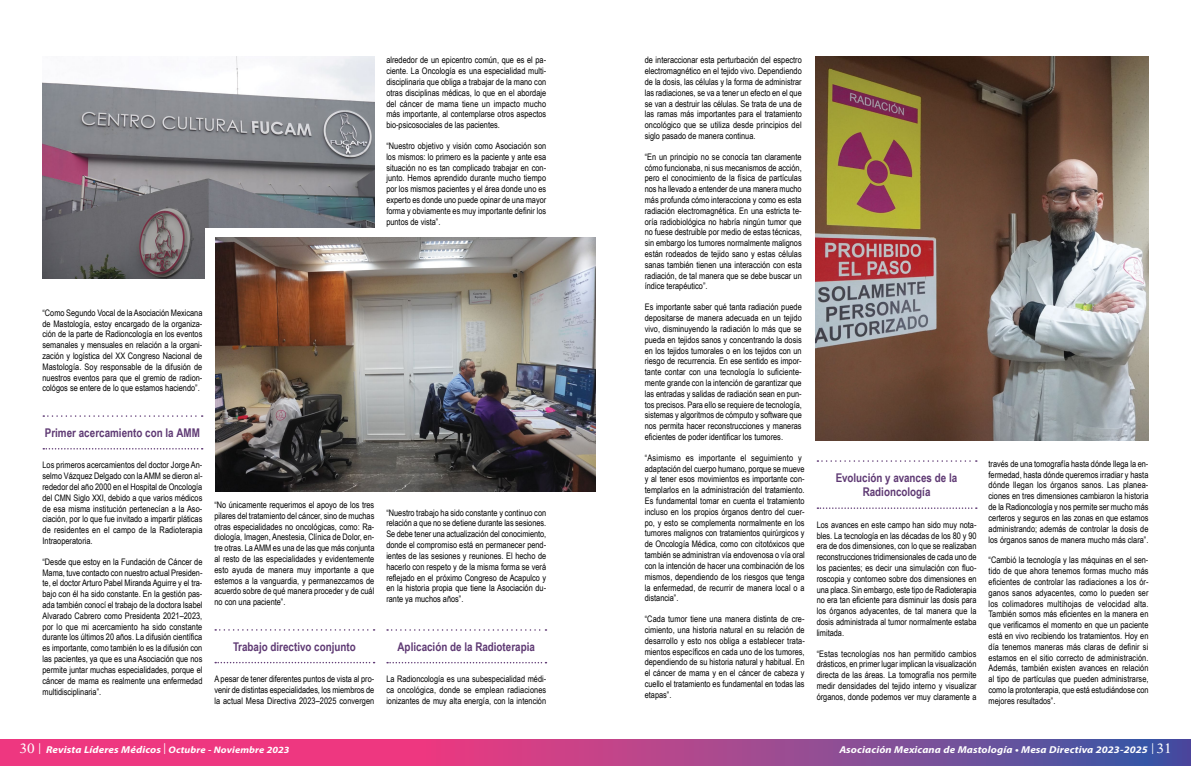
<style>
.page{position:relative;width:1191px;height:766px;background:#fff}
.page>*{position:absolute;margin:0;border:0;box-sizing:border-box;transform-origin:0 0}
.t1{font:700 12px/14.4px "Arial Narrow";color:#5f3a74;text-align:center}
.t2{font:italic 700 10px "Myriad Pro";letter-spacing:.01em;color:#fff;scale:1.1 1}
.t3{font:9px/10.8px "Arial Narrow";color:#000;text-align:justify}
.s1{font-family:"New Aster";font-weight:400;font-style:normal;font-size:13.7px}
.s2{font-family:"Interstate";font-weight:300;font-style:normal;font-stretch:condensed;font-size:11px}
.s3{font-size:9.5px}
</style>
<div class="page">
<svg style="left:43px;top:415px;width:160px;height:1px"></svg>
<svg style="left:43px;top:448px;width:160px;height:1px"></svg>
<svg style="left:215px;top:629px;width:159px;height:1px"></svg>
<svg style="left:215px;top:661px;width:159px;height:2px"></svg>
<svg style="left:387px;top:629px;width:159px;height:1px"></svg>
<svg style="left:387px;top:661px;width:159px;height:2px"></svg>
<svg style="left:817px;top:460px;width:159px;height:1px"></svg>
<svg style="left:817px;top:507px;width:159px;height:2px"></svg>
<svg style="left:0;top:739px;width:1191px;height:26px;background:#b3438c"></svg>
<img style="left:42px;top:57px;width:332px;height:221px">
<img style="left:816px;top:57px;width:332px;height:383px">
<div style="left:205px;top:228px;width:175px;height:183px;background:#fff"></div>
<img style="left:215px;top:238px;width:380px;height:253px">
<p class="t3" style="left:386px;top:54px;width:161px">alrededor de un epicentro común, que es el pa&shy;ciente. La Oncología es una especialidad multi&shy;disciplinaria que obliga a trabajar de la mano con otras disciplinas médicas, lo que en el abordaje del cáncer de mama tiene un impacto mucho más importante, al contemplarse otros aspectos bio-psicosociales de las pacientes.</p>
<p class="t3" style="left:386px;top:140px;width:161px">“Nuestro objetivo y visión como Asociación son los mismos: lo primero es la paciente y ante esa situación no es tan complicado trabajar en con&shy;junto. Hemos aprendido durante mucho tiempo por los mismos pacientes y el área donde uno es experto es donde uno puede opinar de una mayor forma y obviamente es muy importante definir los puntos de vista”.</p>
<p class="t3" style="left:43px;top:307px;width:161px">“Como Segundo Vocal de la Asociación Mexicana de Mastología, estoy encargado de la organiza&shy;ción de la parte de Radioncología en los eventos semanales y mensuales en relación a la organi&shy;zación y logística del XX Congreso Nacional de Mastología. Soy responsable de la difusión de nuestros eventos para que el gremio de radion&shy;cológos se entere de lo que estamos haciendo”.</p>
<h1 class="t1" style="left:45px;top:424px;width:157px">Primer acercamiento con la AMM</h1>
<p class="t3" style="left:43px;top:459px;width:161px">Los primeros acercamientos del doctor Jorge An&shy;selmo Vázquez Delgado con la AMM se dieron al&shy;rededor del año 2000 en el Hospital de Oncología del CMN Siglo XXI, debido a que varios médicos de esa misma institución pertenecían a la Aso&shy;ciación, por lo que fue invitado a impartir pláticas de residentes en el campo de la Radioterapia Intraoperatoria.</p>
<p class="t3" style="left:43px;top:555px;width:161px">“Desde que estoy en la Fundación de Cáncer de Mama, tuve contacto con nuestro actual Presiden&shy;te, el doctor Arturo Pabel Miranda Aguirre y el tra&shy;bajo con él ha sido constante. En la gestión pas&shy;ada también conocí el trabajo de la doctora Isabel Alvarado Cabrero como Presidenta 2021–2023, por lo que mi acercamiento ha sido constante durante los últimos 20 años. La difusión científica es importante, como también lo es la difusión con las pacientes, ya que es una Asociación que nos permite juntar muchas especialidades, porque el cáncer de mama es realmente una enfermedad multidisciplinaria”.</p>
<p class="t3" style="left:214px;top:499px;width:161px">“No únicamente requerimos el apoyo de los tres pilares del tratamiento del cáncer, sino de muchas otras especialidades no oncológicas, como: Ra&shy;diología, Imagen, Anestesia, Clínica de Dolor, en&shy;tre otras. La AMM es una de las que más conjunta al resto de las especialidades y evidentemente esto ayuda de manera muy importante a que estemos a la vanguardia, y permanezcamos de acuerdo sobre de qué manera proceder y de cuál no con una paciente”.</p>
<h1 class="t1" style="left:233px;top:638px;width:124px">Trabajo directivo conjunto</h1>
<p class="t3" style="left:214px;top:673px;width:161px">A pesar de tener diferentes puntos de vista al pro&shy;venir de distintas especialidades, los miembros de la actual Mesa Directiva 2023–2025 convergen</p>
<p class="t3" style="left:386px;top:506px;width:161px">“Nuestro trabajo ha sido constante y continuo con relación a que no se detiene durante las sesiones.<br>Se debe tener una actualización del conocimiento, donde el compromiso está en permanecer pend&shy;ientes de las sesiones y reuniones. El hecho de hacerlo con respeto y de la misma forma se verá reflejado en el próximo Congreso de Acapulco y en la historia propia que tiene la Asociación du&shy;rante ya muchos años”.</p>
<h1 class="t1" style="left:397px;top:638px;width:139px">Aplicación de la Radioterapia</h1>
<p class="t3" style="left:386px;top:673px;width:161px">La Radioncología es una subespecialidad médi&shy;ca oncológica, donde se emplean radiaciones ionizantes de muy alta energía, con la intención</p>
<p class="t3" style="left:645px;top:54px;width:159px">de interaccionar esta perturbación del espectro electromagnético en el tejido vivo. Dependiendo de la dosis, las células y la forma de administrar las radiaciones, se va a tener un efecto en el que se van a destruir las células. Se trata de una de las ramas más importantes para el tratamiento oncológico que se utiliza desde principios del siglo pasado de manera continua.</p>
<p class="t3" style="left:645px;top:151px;width:159px">“En un principio no se conocía tan claramente cómo funcionaba, ni sus mecanismos de acción, pero el conocimiento de la física de partículas nos ha llevado a entender de una manera mucho más profunda cómo interacciona y como es esta radiación electromagnética. En una estricta te&shy;oría radiobiológica no habría ningún tumor que no fuese destruible por medio de estas técnicas, sin embargo los tumores normalmente malignos están rodeados de tejido sano y estas células sanas también tienen una interacción con esta radiación, de tal manera que se debe buscar un índice terapéutico”.</p>
<p class="t3" style="left:645px;top:301px;width:159px">Es importante saber qué tanta radiación puede depositarse de manera adecuada en un tejido vivo, disminuyendo la radiación lo más que se pueda en tejidos sanos y concentrando la dosis en los tejidos tumorales o en los tejidos con un riesgo de recurrencia. En ese sentido es impor&shy;tante contar con una tecnología lo suficiente&shy;mente grande con la intención de garantizar que las entradas y salidas de radiación sean en pun&shy;tos precisos. Para ello se requiere de tecnología, sistemas y algoritmos de cómputo y software que nos permita hacer reconstrucciones y maneras eficientes de poder identificar los tumores.</p>
<p class="t3" style="left:645px;top:452px;width:161px;text-align:left">“Asimismo es importante el seguimiento y adaptación del cuerpo humano, porque se mueve y al tener esos movimientos es importante con&shy;templarlos en la administración del tratamiento.<br>Es fundamental tomar en cuenta el tratamiento incluso en los propios órganos dentro del cuer&shy;po, y esto se complementa normalmente en los tumores malignos con tratamientos quirúrgicos y de Oncología Médica, como con citotóxicos que también se administran vía endovenosa o vía oral con la intención de hacer una combinación de los mismos, dependiendo de los riesgos que tenga la enfermedad, de recurrir de manera local o a distancia”.</p>
<p class="t3" style="left:645px;top:613px;width:161px">“Cada tumor tiene una manera distinta de cre&shy;cimiento, una historia natural en su relación de desarrollo y esto nos obliga a establecer trata&shy;mientos específicos en cada uno de los tumores, dependiendo de su historia natural y habitual. En el cáncer de mama y en el cáncer de cabeza y cuello el tratamiento es fundamental en todas las etapas”.</p>
<h1 class="t1" style="left:836px;top:469px;width:123px">Evolución y avances de la<br>Radioncología</h1>
<p class="t3" style="left:816px;top:518px;width:161px">Los avances en este campo han sido muy nota&shy;bles. La tecnología en las décadas de los 80 y 90 era de dos dimensiones, con lo que se realizaban reconstrucciones tridimensionales de cada uno de los pacientes; es decir una simulación con fluo&shy;roscopia y contorneo sobre dos dimensiones en una placa. Sin embargo, este tipo de Radioterapia no era tan eficiente para disminuir las dosis para los órganos adyacentes, de tal manera que la dosis administrada al tumor normalmente estaba limitada.</p>
<p class="t3" style="left:816px;top:647px;width:161px">“Estas tecnologías nos han permitido cambios drásticos, en primer lugar implican la visualización directa de las áreas. La tomografía nos permite medir densidades del tejido interno y visualizar órganos, donde podemos ver muy claramente a</p>
<p class="t3" style="left:988px;top:458px;width:161px">través de una tomografía hasta dónde llega la en&shy;fermedad, hasta dónde queremos irradiar y hasta dónde llegan los órganos sanos. Las planea&shy;ciones en tres dimensiones cambiaron la historia de la Radioncología y nos permite ser mucho más certeros y seguros en las zonas en que estamos administrando; además de controlar la dosis de los órganos sanos de manera mucho más clara”.</p>
<p class="t3" style="left:988px;top:554px;width:161px">“Cambió la tecnología y las máquinas en el sen&shy;tido de que ahora tenemos formas mucho más eficientes de controlar las radiaciones a los ór&shy;ganos sanos adyacentes, como lo pueden ser los colimadores multihojas de velocidad alta.<br>También somos más eficientes en la manera en que verificamos el momento en que un paciente está en vivo recibiendo los tratamientos. Hoy en día tenemos maneras más claras de definir si estamos en el sitio correcto de administración.<br>Además, también existen avances en relación al tipo de partículas que pueden administrarse, como la protonterapia, que está estudiándose con mejores resultados”.</p>
<p class="t2" style="left:20px;top:742px;width:247px"><span class="s1">30</span> <span class="s2">|</span> Revista Líderes Médicos <span class="s2">|</span> <span class="s3">Octubre - Noviembre 2023</span></p>
<p class="t2" style="left:839px;top:742px;width:304px">Asociación Mexicana de Mastología • Mesa Directiva 2023-2025 <span class="s2">|</span> <span class="s1">31</span></p>
</div>
